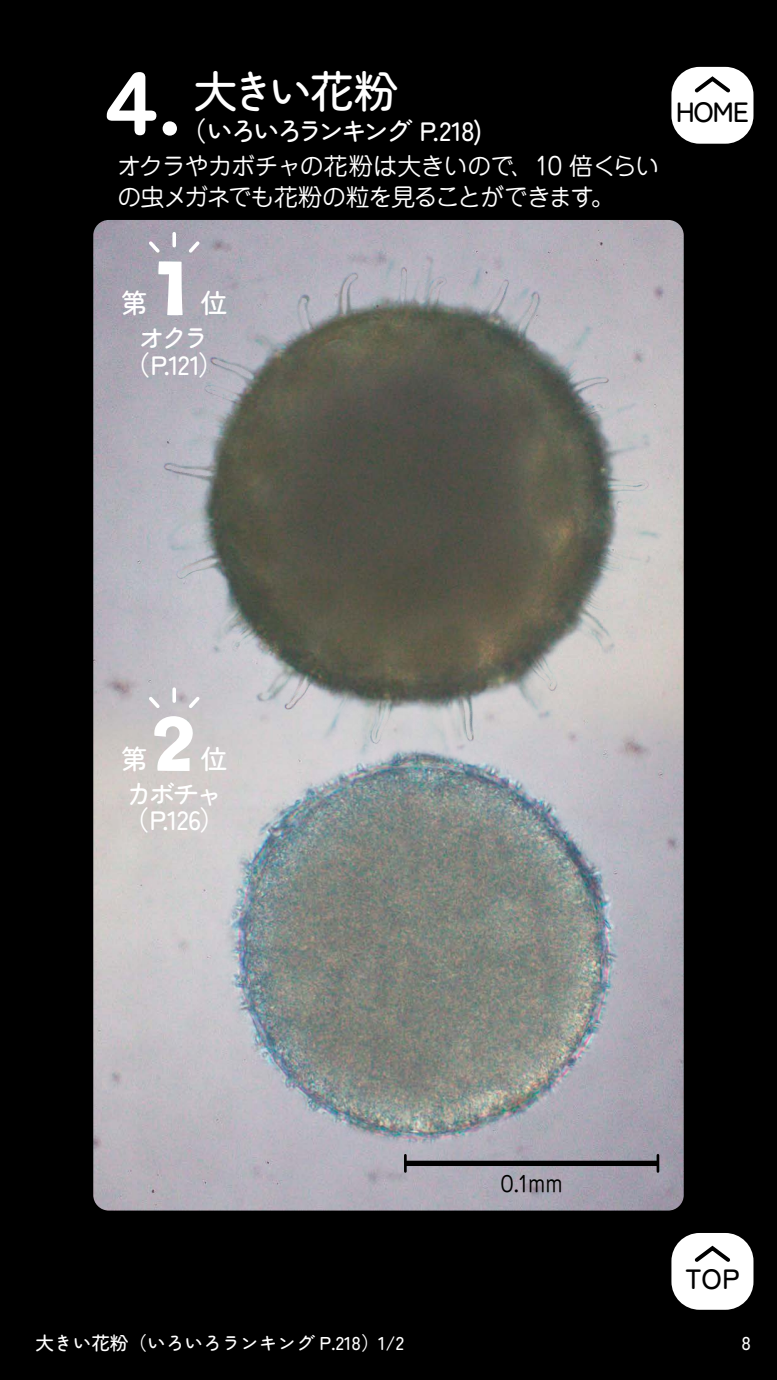
<style>
.page{position:relative;width:777px;height:1380px;background:#fff}
.page>*{position:absolute;margin:0;border:0;box-sizing:border-box;transform-origin:0 0}
.t1{font:900 88.56px "Zen Maru Gothic";color:#fff}
.t2{font:88.56px "AB kirigirisu";color:#fff}
.t3{font:500 44.31px "Zen Maru Gothic";letter-spacing:-.105em;color:#fff}
.t4{font:500 27.88px "Zen Maru Gothic";letter-spacing:-.05em;color:#000}
.t5{font:500 26.56px/26.6px "Zen Maru Gothic";letter-spacing:-.12em;color:#fff;text-align:center}
.t6{font:23.94px/31px "P Jun 201 Pro N";letter-spacing:-.04em;color:#fff}
.t7{font:21.25px "P Jun 201 Pro N";color:#000}
.t8{font:500 18.62px "Zen Maru Gothic";color:#fff}
</style>
<div class="page">
<div style="left:0;top:0;width:776px;height:1380px;background:#000"></div>
<div style="left:671px;top:67px;width:82px;height:77px;background:#fff;border-radius:28px"></div>
<svg style="left:694px;top:76px;width:37px;height:17px"></svg>
<img style="left:93px;top:220px;width:44px;height:991px">
<img style="left:137px;top:220px;width:546px;height:991px">
<svg style="left:172px;top:234px;width:4px;height:12px"></svg>
<svg style="left:185px;top:238px;width:18px;height:18px"></svg>
<svg style="left:146px;top:238px;width:17px;height:18px"></svg>
<svg style="left:172px;top:689px;width:4px;height:12px"></svg>
<svg style="left:185px;top:694px;width:18px;height:17px"></svg>
<svg style="left:146px;top:694px;width:17px;height:17px"></svg>
<div style="left:671px;top:1233px;width:82px;height:77px;background:#fff;border-radius:28px"></div>
<svg style="left:694px;top:1245px;width:36px;height:17px"></svg>
<h1 class="t1" style="left:87px;top:46px;width:96px">４.</h1>
<h2 class="t3" style="left:193px;top:64px;width:206px">大きい花粉</h2>
<p class="t5" style="left:180px;top:117px;width:304px">（いろいろランキング P.218)</p>
<p class="t6" style="left:117px;top:149px;width:543px">オクラやカボチャの花粉は大きいので、10 倍くらいの虫メガネでも花粉の粒を見ることができます。</p>
<p class="t4" style="left:675px;top:95px;width:75px">HOME</p>
<h1 class="t2" style="left:130px;top:245px;width:90px">１</h1>
<p class="t5" style="left:121px;top:290px;width:108px">第　　位</p>
<p class="t5" style="left:124px;top:325px;width:102px">オクラ（P.121）</p>
<h1 class="t2" style="left:138px;top:701px;width:73px">2</h1>
<p class="t5" style="left:121px;top:745px;width:108px">第　　位</p>
<p class="t5" style="left:123px;top:780px;width:104px;text-align:left">カボチャ（P.126）</p>
<p class="t7" style="left:500px;top:1167px;width:64px">0.1mm</p>
<p class="t4" style="left:685px;top:1261px;width:56px">TOP</p>
<p class="t8" style="left:35px;top:1332px;width:370px">大きい花粉（いろいろランキング P.218）1/2</p>
<p class="t8" style="left:741px;top:1332px;width:11px">8</p>
</div>
